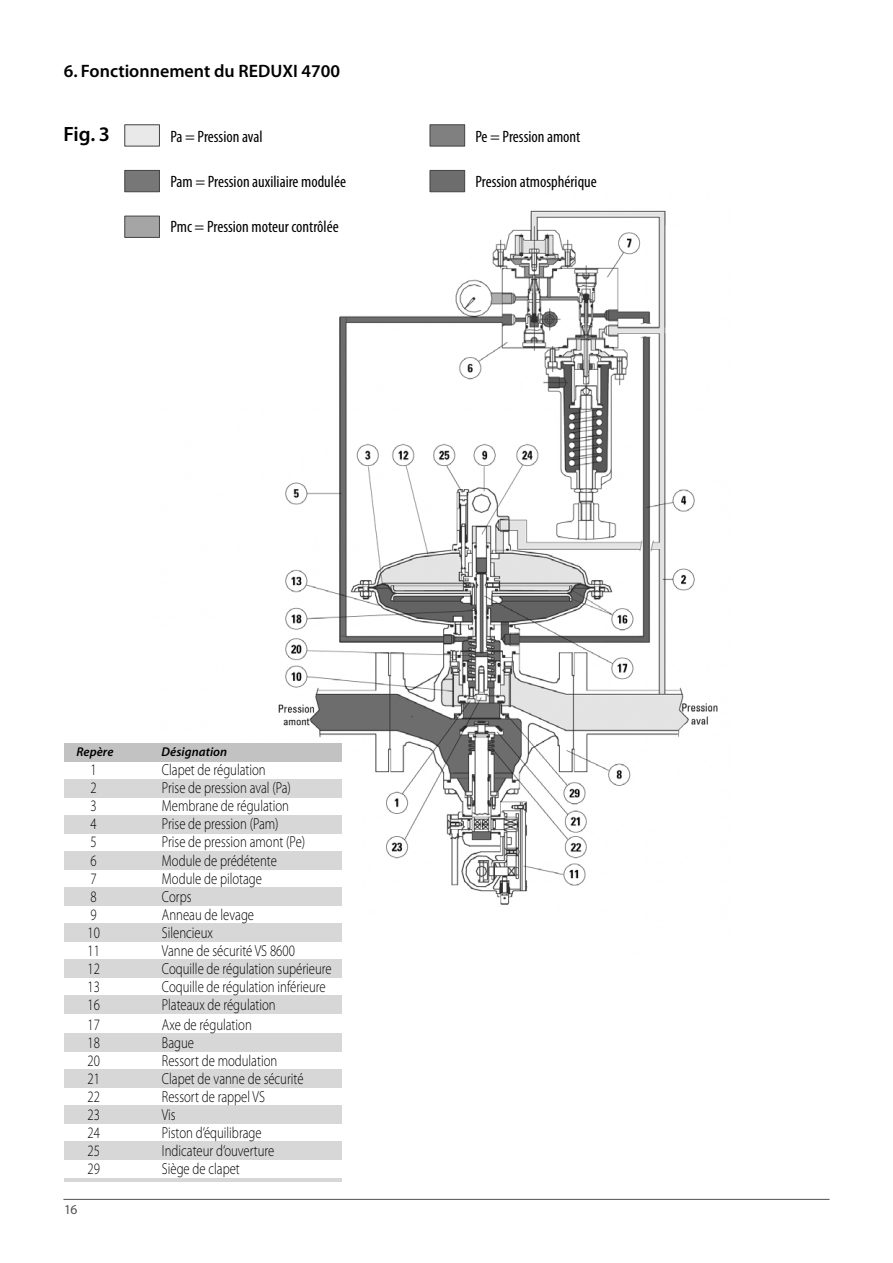
<style>
.page{position:relative;width:893px;height:1263px;background:#fff}
.page>*{position:absolute;margin:0;border:0;box-sizing:border-box;transform-origin:0 0}
.t1{font:600 20.7px "Myriad Pro";color:#000}
.t2{font:600 18px "Myriad Pro";color:#000}
.t3{font:condensed 16.5px "Myriad Pro";color:#000}
.t4{font:300 15.9px "Myriad Pro";color:#000;scale:.8 1}
.t5{font:13.5px "Myriad Pro";color:#505050}
.t6{font:italic 600 12.75px "Myriad Pro";letter-spacing:.005em;color:#000}
</style>
<div class="page">
<hr style="left:63px;top:1199px;width:766px;height:1px;background:#505050">
<img style="left:152px;top:192px;width:566px;height:732px">
<div style="left:124px;top:124px;width:36px;height:22px;background:#e9e9e9;border:1px solid #434343"></div>
<div style="left:124px;top:170px;width:36px;height:22px;background:#777;border:1px solid #434343"></div>
<div style="left:124px;top:216px;width:36px;height:22px;background:#a5a5a5;border:1px solid #434343"></div>
<div style="left:430px;top:124px;width:35px;height:22px;background:#808080;border:1px solid #434343"></div>
<div style="left:430px;top:170px;width:35px;height:22px;background:#6d6d6d;border:1px solid #434343"></div>
<hr style="left:65px;top:1178px;width:277px;height:4px;background:#d7d7d7">
<div style="left:65px;top:1069px;width:277px;height:19px;background:#d7d7d7"></div>
<div style="left:65px;top:1105px;width:277px;height:18px;background:#d7d7d7"></div>
<div style="left:65px;top:1141px;width:277px;height:18px;background:#d7d7d7"></div>
<div style="left:65px;top:1033px;width:277px;height:18px;background:#d7d7d7"></div>
<div style="left:65px;top:743px;width:277px;height:19px;background:#c2c2c2"></div>
<div style="left:65px;top:779px;width:277px;height:19px;background:#d7d7d7"></div>
<div style="left:65px;top:815px;width:277px;height:19px;background:#d7d7d7"></div>
<div style="left:65px;top:852px;width:277px;height:18px;background:#d7d7d7"></div>
<div style="left:65px;top:887px;width:277px;height:19px;background:#d7d7d7"></div>
<div style="left:65px;top:924px;width:277px;height:18px;background:#d7d7d7"></div>
<div style="left:65px;top:959px;width:277px;height:19px;background:#d7d7d7"></div>
<div style="left:65px;top:995px;width:277px;height:19px;background:#d7d7d7"></div>
<p class="t2" style="left:64px;top:59px;width:278px">6. Fonctionnement du REDUXI 4700</p>
<h1 class="t1" style="left:63px;top:121px;width:48px">Fig. 3</h1>
<p class="t3" style="left:170px;top:126px;width:94px">Pa = Pression aval</p>
<p class="t3" style="left:170px;top:171px;width:177px">Pam = Pression auxiliaire modulée</p>
<p class="t3" style="left:170px;top:216px;width:170px">Pmc = Pression moteur contrôlée</p>
<p class="t3" style="left:475px;top:126px;width:107px">Pe = Pression amont</p>
<p class="t3" style="left:475px;top:171px;width:123px">Pression atmosphérique</p>
<p class="t6" style="left:76px;top:743px;width:39px">Repère</p>
<p class="t6" style="left:162px;top:743px;width:67px">Désignation</p>
<p class="t4" style="left:90px;top:760px;width:9px">1</p>
<p class="t4" style="left:162px;top:760px;width:131px">Clapet de régulation</p>
<p class="t4" style="left:90px;top:778px;width:9px">2</p>
<p class="t4" style="left:162px;top:778px;width:163px">Prise de pression aval (Pa)</p>
<p class="t4" style="left:90px;top:796px;width:9px">3</p>
<p class="t4" style="left:162px;top:796px;width:160px">Membrane de régulation</p>
<p class="t4" style="left:90px;top:814px;width:9px">4</p>
<p class="t4" style="left:162px;top:814px;width:147px">Prise de pression (Pam)</p>
<p class="t4" style="left:90px;top:832px;width:9px">5</p>
<p class="t4" style="left:162px;top:832px;width:181px">Prise de pression amont (Pe)</p>
<p class="t4" style="left:90px;top:851px;width:9px">6</p>
<p class="t4" style="left:162px;top:851px;width:145px">Module de prédétente</p>
<p class="t4" style="left:90px;top:869px;width:9px">7</p>
<p class="t4" style="left:162px;top:869px;width:127px">Module de pilotage</p>
<p class="t4" style="left:90px;top:887px;width:9px">8</p>
<p class="t4" style="left:162px;top:887px;width:39px">Corps</p>
<p class="t4" style="left:90px;top:905px;width:9px">9</p>
<p class="t4" style="left:162px;top:905px;width:117px">Anneau de levage</p>
<p class="t4" style="left:88px;top:923px;width:17px">10</p>
<p class="t4" style="left:162px;top:923px;width:65px">Silencieux</p>
<p class="t4" style="left:88px;top:941px;width:17px">11</p>
<p class="t4" style="left:162px;top:941px;width:168px">Vanne de sécurité VS 8600</p>
<p class="t4" style="left:88px;top:959px;width:17px">12</p>
<p class="t4" style="left:162px;top:959px;width:214px">Coquille de régulation supérieure</p>
<p class="t4" style="left:88px;top:977px;width:17px">13</p>
<p class="t4" style="left:162px;top:977px;width:206px">Coquille de régulation inférieure</p>
<p class="t4" style="left:88px;top:995px;width:17px">16</p>
<p class="t4" style="left:162px;top:995px;width:144px">Plateaux de régulation</p>
<p class="t4" style="left:88px;top:1015px;width:17px">17</p>
<p class="t4" style="left:162px;top:1015px;width:114px">Axe de régulation</p>
<p class="t4" style="left:88px;top:1033px;width:17px">18</p>
<p class="t4" style="left:162px;top:1033px;width:42px">Bague</p>
<p class="t4" style="left:88px;top:1051px;width:17px">20</p>
<p class="t4" style="left:162px;top:1051px;width:146px">Ressort de modulation</p>
<p class="t4" style="left:88px;top:1069px;width:17px">21</p>
<p class="t4" style="left:162px;top:1069px;width:179px">Clapet de vanne de sécurité</p>
<p class="t4" style="left:88px;top:1087px;width:17px">22</p>
<p class="t4" style="left:162px;top:1087px;width:130px">Ressort de rappel VS</p>
<p class="t4" style="left:88px;top:1105px;width:17px">23</p>
<p class="t4" style="left:162px;top:1105px;width:19px">Vis</p>
<p class="t4" style="left:88px;top:1123px;width:17px">24</p>
<p class="t4" style="left:162px;top:1123px;width:126px">Piston d‘équilibrage</p>
<p class="t4" style="left:88px;top:1141px;width:17px">25</p>
<p class="t4" style="left:162px;top:1141px;width:142px">Indicateur d‘ouverture</p>
<p class="t4" style="left:88px;top:1159px;width:17px">29</p>
<p class="t4" style="left:162px;top:1159px;width:99px">Siège de clapet</p>
<p class="t5" style="left:64px;top:1201px;width:15px">16</p>
</div>
